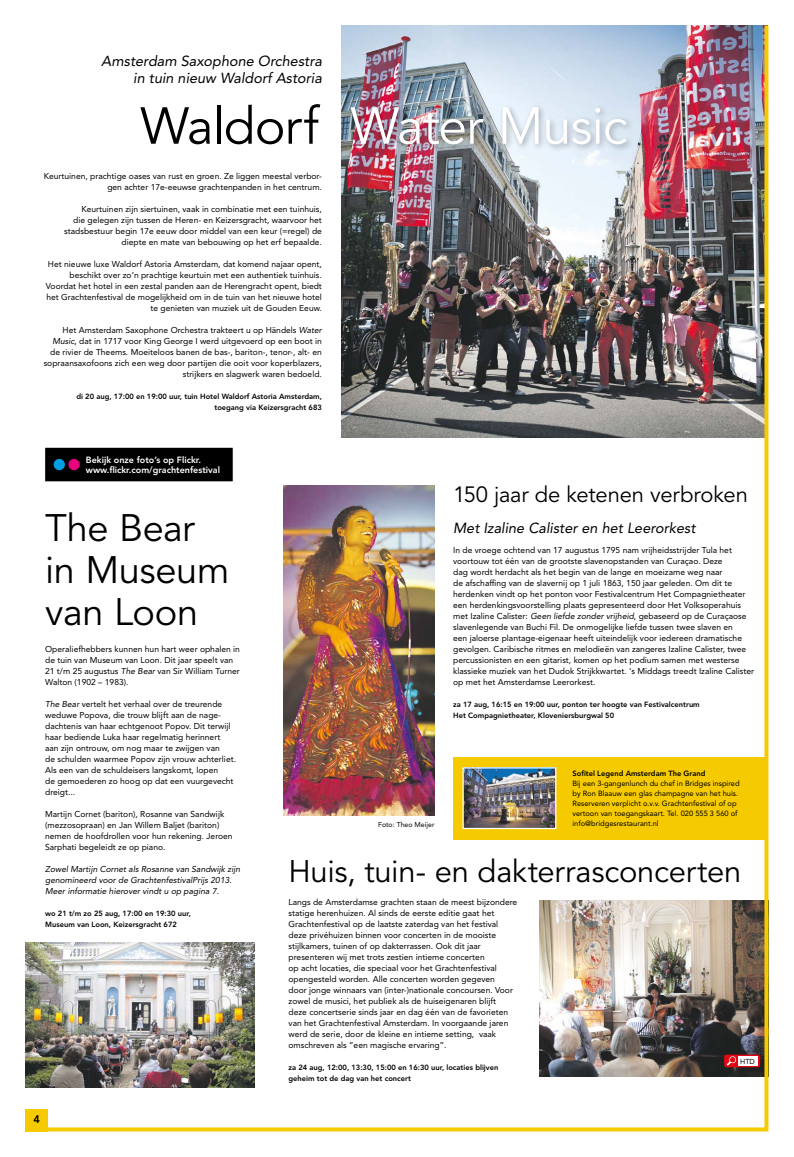
<style>
.page{position:relative;width:794px;height:1157px;background:#fff}
.page>*{position:absolute;margin:0;border:0;box-sizing:border-box;transform-origin:0 0}
.t1{font:51.5px "Avenir LT Std";letter-spacing:-.02em;color:#fff}
.t2{font:51.5px "Avenir LT Std";letter-spacing:-.015em;color:#000}
.t3{font:38px/42px "Avenir LT Std";letter-spacing:-.01em;color:#000}
.t4{font:31px "Avenir LT Std";letter-spacing:-.01em;color:#000}
.t5{font:22px "Avenir LT Std";letter-spacing:-.01em;color:#000}
.t6{font:italic 14.5px/17.4px "Avenir LT Std";color:#000;text-align:right}
.t7{font:800 11px "Avenir LT Std";color:#000}
.t8{font:800 9px/10px "Avenir LT Std";color:#fff}
.t9{font:8.5px/11px "Avenir LT Std";color:#000}
.t10{font:italic 8.5px/11px "Avenir LT Std";color:#000}
.t11{font:800 7.5px/11px "Avenir LT Std";color:#000}
.t12{font:7.5px/10px "Avenir LT Std";color:#000}
.t13{font:7.2px "Avenir LT Std";color:#000}
.t14{font:7px "Avenir LT Std";color:#000}
.s1{font-style:italic}
</style>
<div class="page">
<img style="left:25px;top:25px;width:744px;height:1107px">
<div style="left:347px;top:103px;width:287px;height:49px;background:#000;opacity:.3"></div>
<h3 class="t6" style="left:101px;top:52px;width:222px">Amsterdam Saxophone Orchestra in tuin nieuw Waldorf Astoria</h3>
<h1 class="t2" style="left:140px;top:96px;width:180px">Waldorf</h1>
<p class="t9" style="left:44px;top:171px;width:280px;text-align:right">Keurtuinen, prachtige oases van rust en groen. Ze liggen meestal verbor&shy;gen achter 17e-eeuwse grachtenpanden in het centrum.</p>
<p class="t9" style="left:64px;top:204px;width:259px;text-align:right">Keurtuinen zijn siertuinen, vaak in combinatie met een tuinhuis,<br>die gelegen zijn tussen de Heren- en Keizersgracht, waarvoor het stadsbestuur begin 17e eeuw door middel van een keur (=regel) de diepte en mate van bebouwing op het erf bepaalde.</p>
<p class="t9" style="left:46px;top:259px;width:277px;text-align:right">Het nieuwe luxe Waldorf Astoria Amsterdam, dat komend najaar opent, beschikt over zo’n prachtige keurtuin met een authentiek tuinhuis.<br>Voordat het hotel in een zestal panden aan de Herengracht opent, biedt het Grachtenfestival de mogelijkheid om in de tuin van het nieuwe hotel te genieten van muziek uit de Gouden Eeuw.</p>
<p class="t9" style="left:44px;top:325px;width:280px;text-align:right">Het Amsterdam Saxophone Orchestra trakteert u op Händels <span class="s1">Water Music</span>, dat in 1717 voor King George I werd uitgevoerd op een boot in de rivier de Theems. Moeiteloos banen de bas-, bariton-, tenor-, alt- en sopraansaxofoons zich een weg door partijen die ooit voor koperblazers, strijkers en slagwerk waren bedoeld.</p>
<p class="t11" style="left:76px;top:391px;width:247px;text-align:right">di 20 aug, 17:00 en 19:00 uur, tuin Hotel Waldorf Astoria Amsterdam, toegang via Keizersgracht 683</p>
<p class="t8" style="left:86px;top:455px;width:136px">Bekijk onze foto’s op Flickr. www.flickr.com/grachtenfestival</p>
<h1 class="t1" style="left:350px;top:96px;width:279px">Water Music</h1>
<h2 class="t3" style="left:45px;top:508px;width:186px">The Bear in Museum van Loon</h2>
<p class="t9" style="left:45px;top:644px;width:196px">Operaliefhebbers kunnen hun hart weer ophalen in de tuin van Museum van Loon. Dit jaar speelt van 21 t/m 25 augustus <span class="s1">The Bear</span> van Sir William Turner Walton (1902 – 1983).</p>
<p class="t9" style="left:45px;top:699px;width:192px"><span class="s1">The Bear</span> vertelt het verhaal over de treurende weduwe Popova, die trouw blijft aan de nage&shy;dachtenis van haar echtgenoot Popov. Dit terwijl haar bediende Luka haar regelmatig herinnert<br>aan zijn ontrouw, om nog maar te zwijgen van<br>de schulden waarmee Popov zijn vrouw achterliet.<br>Als een van de schuldeisers langskomt, lopen<br>de gemoederen zo hoog op dat een vuurgevecht dreigt...</p>
<p class="t9" style="left:45px;top:809px;width:189px">Martijn Cornet (bariton), Rosanne van Sandwijk (mezzosopraan) en Jan Willem Baljet (bariton) nemen de hoofdrollen voor hun rekening. Jeroen Sarphati begeleidt ze op piano.</p>
<p class="t10" style="left:45px;top:864px;width:196px">Zowel Martijn Cornet als Rosanne van Sandwijk zijn genomineerd voor de GrachtenfestivalPrijs 2013.<br>Meer informatie hierover vindt u op pagina 7.</p>
<p class="t11" style="left:45px;top:908px;width:147px">wo 21 t/m zo 25 aug, 17:00 en 19:30 uur,<br>Museum van Loon, Keizersgracht 672</p>
<p class="t7" style="left:34px;top:1113px;width:8px">4</p>
<h3 class="t5" style="left:453px;top:482px;width:296px">150 jaar de ketenen verbroken</h3>
<h3 class="t6" style="left:453px;top:520px;width:244px">Met Izaline Calister en het Leerorkest</h3>
<p class="t9" style="left:453px;top:545px;width:302px">In de vroege ochtend van 17 augustus 1795 nam vrijheidsstrijder Tula het voortouw tot één van de grootste slavenopstanden van Curaçao. Deze<br>dag wordt herdacht als het begin van de lange en moeizame weg naar<br>de afschaffing van de slavernij op 1 juli 1863, 150 jaar geleden. Om dit te herdenken vindt op het ponton voor Festivalcentrum Het Compagnietheater een herdenkingsvoorstelling plaats gepresenteerd door Het Volksoperahuis met Izaline Calister: <span class="s1">Geen liefde zonder vrijheid</span>, gebaseerd op de Curaçaose slavenlegende van Buchi Fil. De onmogelijke liefde tussen twee slaven en<br>een jaloerse plantage-eigenaar heeft uiteindelijk voor iedereen dramatische gevolgen. Caribische ritmes en melodieën van zangeres Izaline Calister, twee percussionisten en een gitarist, komen op het podium samen met westerse klassieke muziek van het Dudok Strijkkwartet. ‘s Middags treedt Izaline Calister op met het Amsterdamse Leerorkest.</p>
<p class="t11" style="left:453px;top:699px;width:248px">za 17 aug, 16:15 en 19:00 uur, ponton ter hoogte van Festivalcentrum<br>Het Compagnietheater, Kloveniersburgwal 50</p>
<p class="t14" style="left:378px;top:821px;width:58px">Foto: Theo Meijer</p>
<p class="t11" style="left:572px;top:768px;width:134px">Sofitel Legend Amsterdam The Grand</p>
<p class="t12" style="left:572px;top:778px;width:169px">Bij een 3-gangenlunch du chef in Bridges inspired by Ron Blaauw een glas champagne van het huis.<br>Reserveren verplicht o.v.v. Grachtenfestival of op vertoon van toegangskaart. Tel. 020 555 3 560 of info@bridgesrestaurant.nl</p>
<h3 class="t4" style="left:288px;top:853px;width:454px">Huis, tuin- en dakterrasconcerten</h3>
<p class="t9" style="left:288px;top:897px;width:230px">Langs de Amsterdamse grachten staan de meest bijzondere statige herenhuizen. Al sinds de eerste editie gaat het Grachtenfestival op de laatste zaterdag van het festival deze privéhuizen binnen voor concerten in de mooiste stijlkamers, tuinen of op dakterrassen. Ook dit jaar presenteren wij met trots zestien intieme concerten<br>op acht locaties, die speciaal voor het Grachtenfestival opengesteld worden. Alle concerten worden gegeven<br>door jonge winnaars van (inter-)nationale concoursen. Voor zowel de musici, het publiek als de huiseigenaren blijft<br>deze concertserie sinds jaar en dag één van de favorieten van het Grachtenfestival Amsterdam. In voorgaande jaren werd de serie, door de kleine en intieme setting, vaak omschreven als “een magische ervaring”.</p>
<p class="t11" style="left:288px;top:1062px;width:211px">za 24 aug, 12:00, 13:30, 15:00 en 16:30 uur, locaties blijven geheim tot de dag van het concert</p>
<p class="t13" style="left:740px;top:1057px;width:6px">htd</p>
</div>
